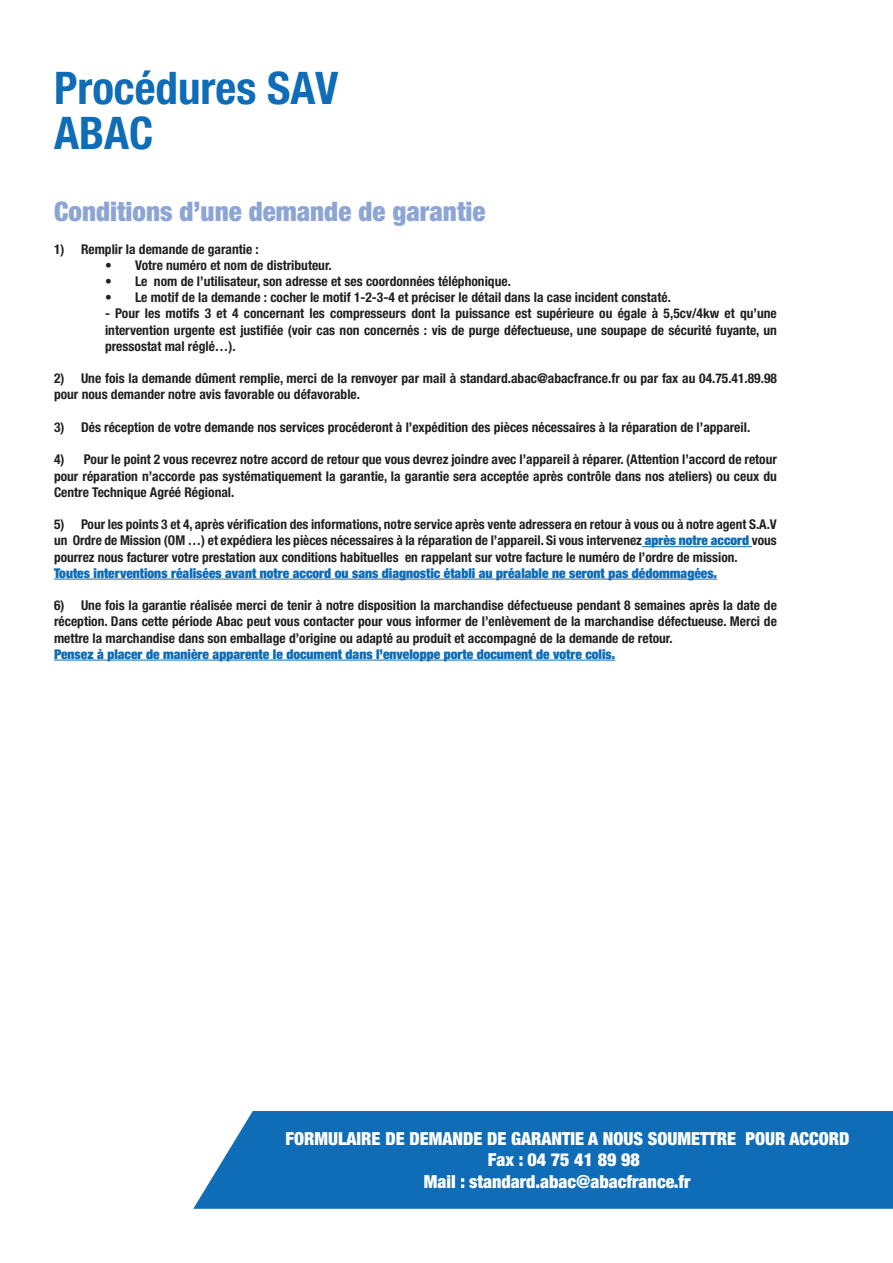
<style>
.page{position:relative;width:893px;height:1263px;background:#fff}
.page>*{position:absolute;margin:0;border:0;box-sizing:border-box;transform-origin:0 0}
.t1{font:700 condensed 45px/45px "Helvetica Neue LT Std";color:#0f6cb6}
.t2{font:900 condensed 27px "Helvetica Neue LT Std";color:#8ca5d4}
.t3{font:900 condensed 18px "Helvetica Neue LT Std";color:#fff}
.t4{font:700 condensed 13.5px/16.2px "Helvetica Neue LT Std";color:#231f20;text-align:justify}
.t5{font:900 condensed 13.5px "Helvetica Neue LT Std";color:#0f6cb6}
.s1{font-weight:900;color:#0f6cb6}
</style>
<div class="page">
<hr style="left:642px;top:546px;width:110px;height:1px;background:#0f6cb6">
<hr style="left:54px;top:579px;width:663px;height:1px;background:#0f6cb6">
<hr style="left:54px;top:660px;width:561px;height:1px;background:#0f6cb6">
<div style="left:193px;top:1111px;width:700px;height:98px;background:#0f6cb6"></div>
<h1 class="t1" style="left:54px;top:65px;width:286px">Procédures SAV<br>ABAC</h1>
<h2 class="t2" style="left:54px;top:195px;width:433px">Conditions d’une demande de garantie</h2>
<p class="t4" style="left:54px;top:241px;width:206px">1) Remplir la demande de garantie :</p>
<p class="t4" style="left:105px;top:257px;width:228px">• Votre numéro et nom de distributeur.</p>
<p class="t4" style="left:105px;top:273px;width:407px">• Le nom de l’utilisateur, son adresse et ses coordonnées téléphonique.</p>
<p class="t4" style="left:105px;top:289px;width:567px">• Le motif de la demande : cocher le motif 1-2-3-4 et préciser le détail dans la case incident constaté.</p>
<p class="t4" style="left:105px;top:305px;width:673px">- Pour les motifs 3 et 4 concernant les compresseurs dont la puissance est supérieure ou égale à 5,5cv/4kw et qu’une intervention urgente est justifiée (voir cas non concernés : vis de purge défectueuse, une soupape de sécurité fuyante, un pressostat mal réglé…).</p>
<p class="t4" style="left:54px;top:370px;width:724px">2) Une fois la demande dûment remplie, merci de la renvoyer par mail à standard.abac@abacfrance.fr ou par fax au 04.75.41.89.98 pour nous demander notre avis favorable ou défavorable.</p>
<p class="t4" style="left:54px;top:419px;width:698px">3) Dés réception de votre demande nos services procéderont à l’expédition des pièces nécessaires à la réparation de l’appareil.</p>
<p class="t4" style="left:54px;top:451px;width:724px">4) Pour le point 2 vous recevrez notre accord de retour que vous devrez joindre avec l’appareil à réparer. (Attention l’accord de retour pour réparation n’accorde pas systématiquement la garantie, la garantie sera acceptée après contrôle dans nos ateliers) ou ceux du Centre Technique Agréé Régional.</p>
<p class="t4" style="left:54px;top:516px;width:724px">5) Pour les points 3 et 4, après vérification des informations, notre service après vente adressera en retour à vous ou à notre agent S.A.V un Ordre de Mission (OM …) et expédiera les pièces nécessaires à la réparation de l’appareil. Si vous intervenez <span class="s1">après notre accord</span> vous pourrez nous facturer votre prestation aux conditions habituelles en rappelant sur votre facture le numéro de l’ordre de mission.</p>
<p class="t5" style="left:54px;top:564px;width:665px">Toutes interventions réalisées avant notre accord ou sans diagnostic établi au préalable ne seront pas dédommagées.</p>
<p class="t4" style="left:54px;top:597px;width:724px">6) Une fois la garantie réalisée merci de tenir à notre disposition la marchandise défectueuse pendant 8 semaines après la date de réception. Dans cette période Abac peut vous contacter pour vous informer de l’enlèvement de la marchandise défectueuse. Merci de mettre la marchandise dans son emballage d’origine ou adapté au produit et accompagné de la demande de retour.</p>
<p class="t5" style="left:54px;top:645px;width:563px">Pensez à placer de manière apparente le document dans l’enveloppe porte document de votre colis.</p>
<h3 class="t3" style="left:286px;top:1127px;width:565px">FORMULAIRE DE DEMANDE DE GARANTIE A NOUS SOUMETTRE POUR ACCORD</h3>
<h3 class="t3" style="left:488px;top:1149px;width:154px">Fax : 04 75 41 89 98</h3>
<h3 class="t3" style="left:424px;top:1170px;width:268px">Mail : standard.abac@abacfrance.fr</h3>
</div>
